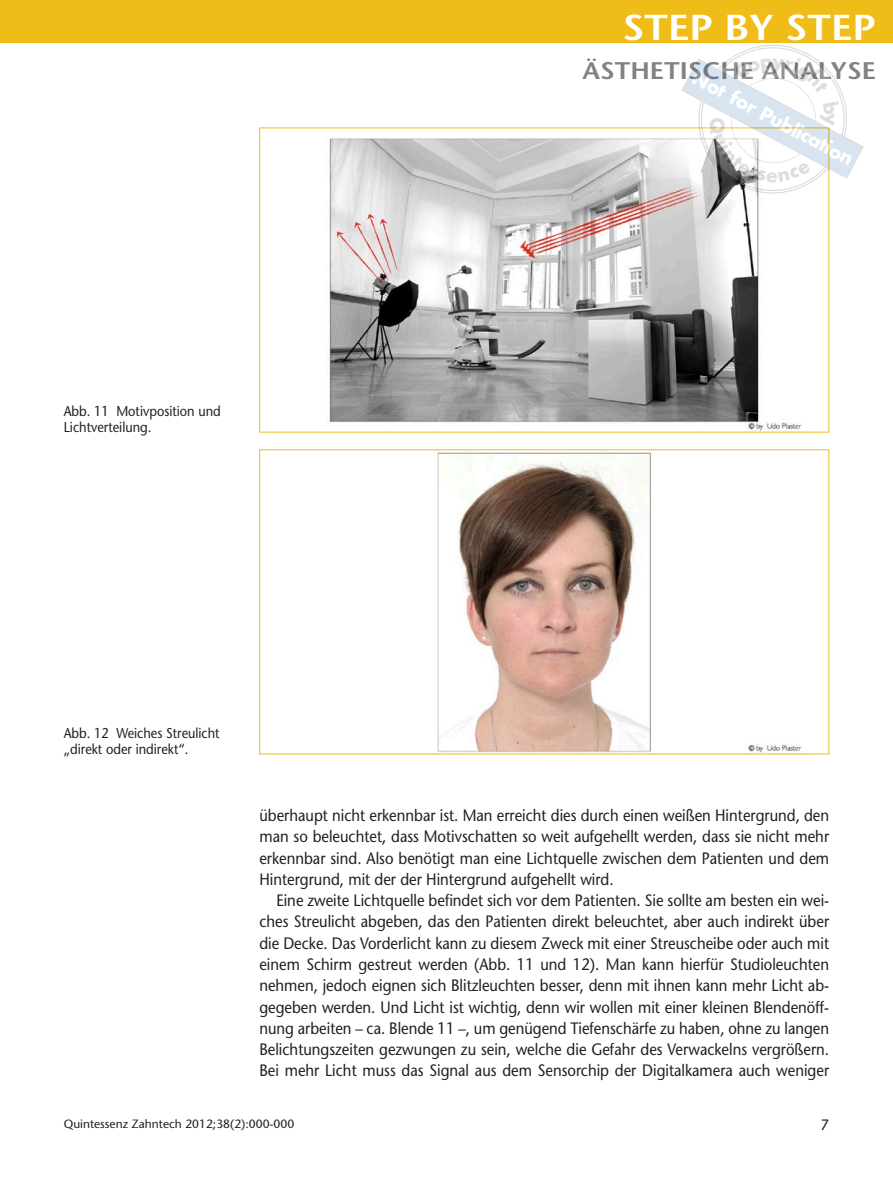
<style>
.page{position:relative;width:893px;height:1191px;background:#fff}
.page>*{position:absolute;margin:0;border:0;box-sizing:border-box;transform-origin:0 0}
.t1{font:600 36px "Stone Sans Std";color:#fff;scale:1.1 1}
.t2{font:600 24px "Stone Sans Std";letter-spacing:.065em;color:#808285;scale:1.1 1}
.t3{font:700 21px "Futura T";color:#fff}
.t4{font:500 16.5px/21.3px "Stone Sans Std";color:#231f20;text-align:justify;scale:.9 1}
.t5{font:500 15px "Stone Sans Std";color:#231f20}
.t6{font:500 14.25px/16.5px "Stone Sans Std";color:#231f20;scale:.9 1}
.t7{font:500 12px "Stone Sans Std";color:#231f20}
</style>
<div class="page">
<div style="left:0;top:0;width:893px;height:43px;background:#f0bc18"></div>
<img style="left:329px;top:138px;width:473px;height:292px">
<img style="left:437px;top:452px;width:365px;height:300px">
<svg style="left:681px;top:45px;width:183px;height:149px"></svg>
<p class="t6" style="left:64px;top:402px;width:176px">Abb. 11 Motivposition und<br>Lichtverteilung.</p>
<h1 class="t1" style="left:623px;top:6px;width:232px">STEP BY STEP</h1>
<h2 class="t2" style="left:582px;top:56px;width:268px">ÄSTHETISCHE ANALYSE</h2>
<p class="t3" style="left:700px;top:65px;width:181px;rotate:28deg">Not for Publication</p>
<p class="t6" style="left:64px;top:724px;width:175px">Abb. 12 Weiches Streulicht „direkt oder indirekt“.</p>
<p class="t4" style="left:259px;top:804px;width:635px">überhaupt nicht erkennbar ist. Man erreicht dies durch einen weißen Hintergrund, den man so beleuchtet, dass Motivschatten so weit aufgehellt werden, dass sie nicht mehr erkennbar sind. Also benötigt man eine Lichtquelle zwischen dem Patienten und dem Hintergrund, mit der der Hintergrund aufgehellt wird.</p>
<p class="t4" style="left:259px;top:889px;width:635px;text-indent:17px">Eine zweite Lichtquelle befindet sich vor dem Patienten. Sie sollte am besten ein wei&shy;ches Streulicht abgeben, das den Patienten direkt beleuchtet, aber auch indirekt über die Decke. Das Vorderlicht kann zu diesem Zweck mit einer Streuscheibe oder auch mit einem Schirm gestreut werden (Abb. 11 und 12). Man kann hierfür Studioleuchten nehmen, jedoch eignen sich Blitzleuchten besser, denn mit ihnen kann mehr Licht ab&shy;gegeben werden. Und Licht ist wichtig, denn wir wollen mit einer kleinen Blendenöff&shy;nung arbeiten – ca. Blende 11 –, um genügend Tiefenschärfe zu haben, ohne zu langen Belichtungszeiten gezwungen zu sein, welche die Gefahr des Verwackelns vergrößern.<br>Bei mehr Licht muss das Signal aus dem Sensorchip der Digitalkamera auch weniger</p>
<p class="t7" style="left:64px;top:1116px;width:232px">Quintessenz Zahntech 2012;38(2):000-000</p>
<p class="t5" style="left:821px;top:1115px;width:10px">7</p>
</div>
